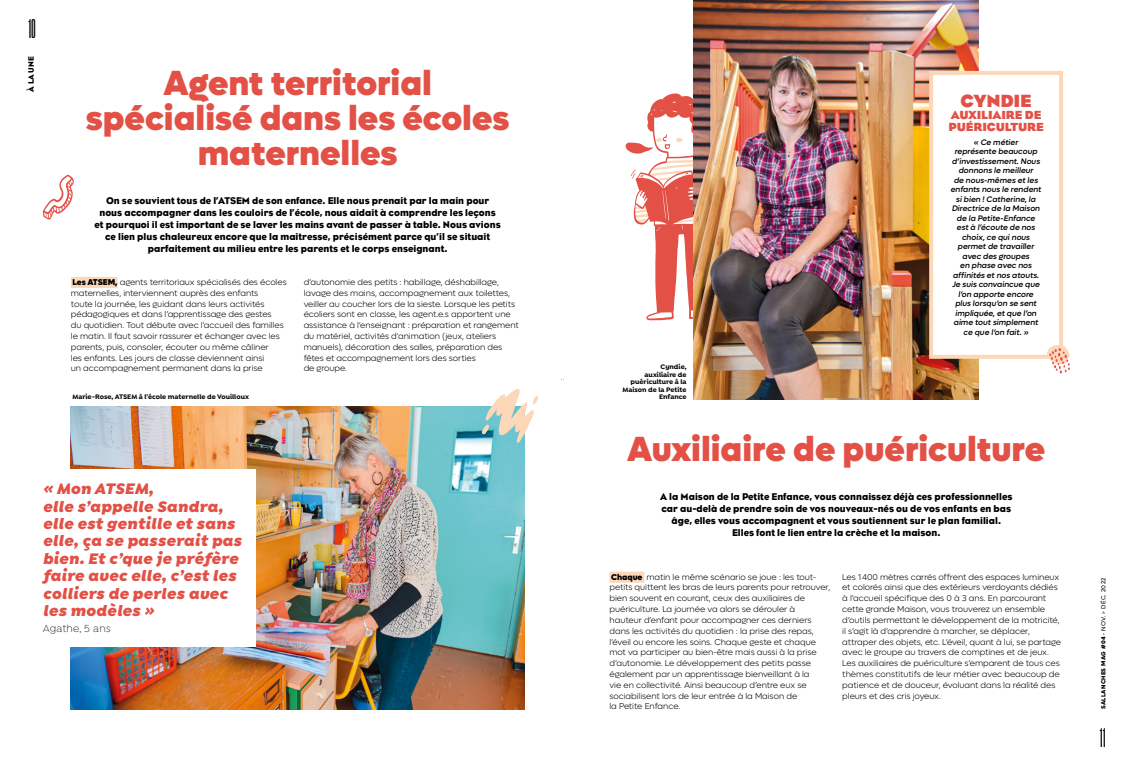
<style>
.page{position:relative;width:1134px;height:766px;background:#fff}
.page>*{position:absolute;margin:0;border:0;box-sizing:border-box;transform-origin:0 0}
.titre{font:900 35px/35px "Lufga";color:#e25046;text-align:center}
.t1{font:500 20px "Tusker Grotesk 2500";color:#000}
.t2{font:700 18px "Eagle";letter-spacing:-.01em;color:#e25046}
.t3{font:italic 900 16.2px/17.3px "Isidora Sans Alt";letter-spacing:.02em;color:#e25046}
.t4{font:700 12px/12px "Eagle";letter-spacing:-.01em;color:#e25046}
.t5{font:300 10.8px "Isidora Sans Alt";letter-spacing:.02em;color:#000}
.t6{font:10px/12px "Eagle";color:#000;text-align:center}
.t7{font:300 8.5px/10.8px "Lufga";letter-spacing:-.005em;color:#000}
.t8{font:italic 500 8px/9.5px "Lufga";color:#000;text-align:center}
.rubrique{font:8px "Eagle";color:#000}
.body{font:700 7px/7.5px "Isidora Sans Alt";color:#000;text-align:right}
.t9{font:800 6px "Lufga";letter-spacing:.05em;color:#000}
.s1{font-weight:900}
.s2{font-weight:400}
</style>
<div class="page">
<svg style="left:626px;top:93px;width:68px;height:227px"></svg>
<div style="left:71px;top:277px;width:47px;height:11px;background:#fcd7b8"></div>
<img style="left:71px;top:406px;width:453px;height:303px">
<div style="left:29px;top:469px;width:227px;height:177px;background:#fff"></div>
<div style="left:609px;top:571px;width:35px;height:11px;background:#fcd7b8"></div>
<img style="left:694px;top:0;width:285px;height:399px">
<div style="left:931px;top:73px;width:130px;height:284px;background:#fff"></div>
<div style="left:929px;top:71px;width:134px;height:288px;border:4px solid #fcd7b8"></div>
<svg style="left:480px;top:388px;width:58px;height:56px"></svg>
<svg style="left:42px;top:174px;width:32px;height:46px"></svg>
<svg style="left:1047px;top:344px;width:23px;height:30px"></svg>
<h2 class="t1" style="left:28px;top:17px;width:9px">10</h2>
<p class="rubrique" style="left:26px;top:92px;width:37px;rotate:-90deg">À LA UNE</p>
<p class="titre" style="left:86px;top:65px;width:425px">Agent territorial spécialisé dans les écoles maternelles</p>
<p class="t6" style="left:95px;top:194px;width:408px">On se souvient tous de l’ATSEM de son enfance. Elle nous prenait par la main pour nous accompagner dans les couloirs de l’école, nous aidait à comprendre les leçons et pourquoi il est important de se laver les mains avant de passer à table. Nous avions ce lien plus chaleureux encore que la maitresse, précisément parce qu’il se situait parfaitement au milieu entre les parents et le corps enseignant.</p>
<p class="t7" style="left:71px;top:276px;width:217px"><span class="s1">Les ATSEM,</span> agents territoriaux spécialisés des écoles maternelles, interviennent auprès des enfants<br>toute la journée, les guidant dans leurs activités pédagogiques et dans l’apprentissage des gestes<br>du quotidien. Tout débute avec l’accueil des familles le matin. Il faut savoir rassurer et échanger avec les parents, puis, consoler, écouter ou même câliner<br>les enfants. Les jours de classe deviennent ainsi<br>un accompagnement permanent dans la prise</p>
<p class="t7" style="left:304px;top:276px;width:217px">d’autonomie des petits : habillage, déshabillage, lavage des mains, accompagnement aux toilettes, veiller au coucher lors de la sieste. Lorsque les petits écoliers sont en classe, les agent.e.s apportent une assistance à l’enseignant : préparation et rangement du matériel, activités d'animation (jeux, ateliers manuels), décoration des salles, préparation des fêtes et accompagnement lors des sorties<br>de groupe.</p>
<p class="body" style="left:72px;top:393px;width:178px">Marie-Rose, ATSEM à l’école maternelle de Vouilloux</p>
<p class="t3" style="left:43px;top:480px;width:200px">« Mon ATSEM,<br>elle s’appelle Sandra, elle est gentille et sans elle, ça se passerait pas bien. Et c’que je préfère faire avec elle, c’est les colliers de perles avec les modèles »</p>
<p class="t5" style="left:43px;top:622px;width:69px">Agathe, 5 ans</p>
<p class="body" style="left:622px;top:363px;width:66px">Cyndie,<br>auxiliaire de puériculture à la<br>Maison de la Petite<br>Enfance</p>
<p class="t2" style="left:960px;top:90px;width:73px">CYNDIE</p>
<p class="t4" style="left:948px;top:109px;width:97px">AUXILIAIRE DE<br>PUÉRICULTURE</p>
<p class="t8" style="left:951px;top:137px;width:92px">« Ce métier<br>représente beaucoup d’investissement. Nous donnons le meilleur<br>de nous-mêmes et les enfants nous le rendent si bien ! Catherine, la<br>Directrice de la Maison de la Petite-Enfance est à l’écoute de nos choix, ce qui nous permet de travailler avec des groupes<br>en phase avec nos affinités et nos atouts.<br>Je suis convaincue que l’on apporte encore plus lorsqu’on se sent impliquée, et que l’on aime tout simplement ce que l’on fait. »</p>
<p class="titre" style="left:627px;top:431px;width:420px">Auxiliaire de puériculture</p>
<p class="t6" style="left:660px;top:490px;width:354px">A la Maison de la Petite Enfance, vous connaissez déjà ces professionnelles car au-delà de prendre soin de vos nouveaux-nés ou de vos enfants en bas âge, elles vous accompagnent et vous soutiennent sur le plan familial.<br>Elles font le lien entre la crèche et la maison.</p>
<p class="t7" style="left:609px;top:571px;width:222px"><span class="s1">Chaque</span> matin le même scénario se joue : les tout&shy;petits quittent les bras de leurs parents pour retrouver, bien souvent en courant, ceux des auxiliaires de puériculture. La journée va alors se dérouler à<br>hauteur d’enfant pour accompagner ces derniers dans les activités du quotidien : la prise des repas, l’éveil ou encore les soins. Chaque geste et chaque mot va participer au bien-être mais aussi à la prise d’autonomie. Le développement des petits passe également par un apprentissage bienveillant à la<br>vie en collectivité. Ainsi beaucoup d’entre eux se sociabilisent lors de leur entrée à la Maison de<br>la Petite Enfance.</p>
<p class="t7" style="left:842px;top:571px;width:220px">Les 1400 mètres carrés offrent des espaces lumineux et colorés ainsi que des extérieurs verdoyants dédiés à l’accueil spécifique des 0 à 3 ans. En parcourant cette grande Maison, vous trouverez un ensemble d’outils permettant le développement de la motricité, il s’agit là d’apprendre à marcher, se déplacer, attraper des objets, etc. L’éveil, quant à lui, se partage avec le groupe au travers de comptines et de jeux.<br>Les auxiliaires de puériculture s’emparent de tous ces thèmes constitutifs de leur métier avec beaucoup de patience et de douceur, évoluant dans la réalité des pleurs et des cris joyeux.</p>
<p class="t9" style="left:1100px;top:709px;width:133px;rotate:-90deg">SALLANCHES MAG #04 <span class="s2">• NOV. &gt; DÉC. 2022</span></p>
<h2 class="t1" style="left:1100px;top:725px;width:7px">11</h2>
</div>
